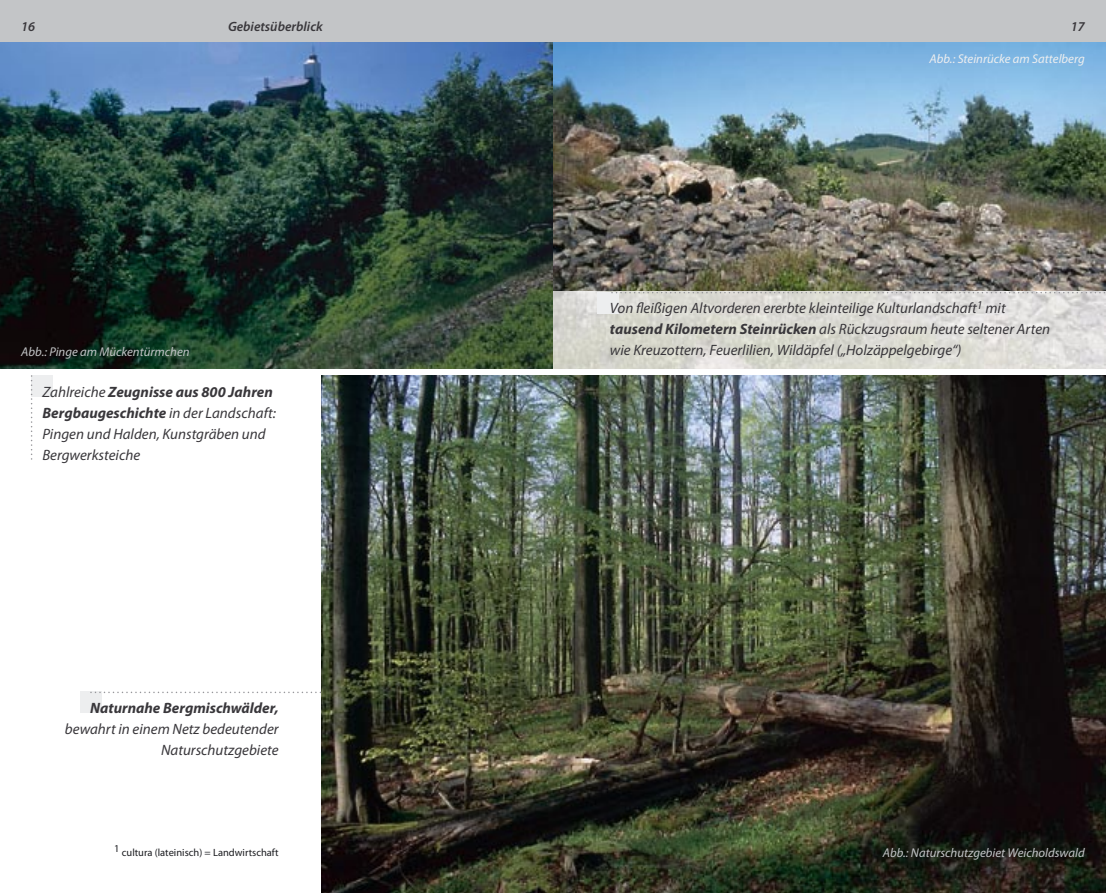
<style>
.page{position:relative;width:1106px;height:893px;background:#fff}
.page>*{position:absolute;margin:0;border:0;box-sizing:border-box;transform-origin:0 0}
.t1{font:italic 15px/21px "Myriad Pro";color:#39373b}
.t2{font:italic 700 15px "Myriad Pro";color:#39373b}
.t3{font:italic 600 13.5px "Myriad Pro";color:#39373b}
.t4{font:italic 12.75px "Myriad Pro";color:#c3c5c7}
.t5{font:italic 12.75px "Myriad Pro";color:#edeeef}
.t6{font:10.5px "Myriad Pro";color:#1b1c20}
.s1{font-weight:700}
</style>
<div class="page">
<div style="left:0;top:0;width:553px;height:43px;background:#c3c5c7"></div>
<div style="left:553px;top:0;width:553px;height:43px;background:#c3c5c7"></div>
<img style="left:0;top:43px;width:1106px;height:326px">
<img style="left:322px;top:375px;width:784px;height:518px">
<hr style="left:553px;top:292px;width:1px;height:77px;background:#fff">
<div style="left:597px;top:292px;width:22px;height:21px;background:#edeeef"></div>
<div style="left:81px;top:692px;width:21px;height:21px;background:#edeeef"></div>
<div style="left:31px;top:375px;width:21px;height:21px;background:#edeeef"></div>
<svg style="left:90px;top:692px;width:231px;height:1px"></svg>
<svg style="left:31px;top:375px;width:1px;height:85px"></svg>
<svg style="left:611px;top:292px;width:495px;height:1px"></svg>
<p class="t3" style="left:21px;top:19px;width:16px">16</p>
<p class="t3" style="left:228px;top:19px;width:96px">Gebietsüberblick</p>
<p class="t3" style="left:1070px;top:19px;width:16px">17</p>
<p class="t4" style="left:21px;top:345px;width:170px">Abb.: Pinge am Mückentürmchen</p>
<p class="t1" style="left:43px;top:381px;width:235px">Zahlreiche <span class="s1">Zeugnisse aus 800 Jahren<br>Bergbaugeschichte</span> in der Landschaft:<br>Pingen und Halden, Kunstgräben und<br>Bergwerksteiche</p>
<p class="t2" style="left:90px;top:699px;width:190px">Naturnahe Bergmischwälder,</p>
<p class="t1" style="left:65px;top:719px;width:215px;text-align:right">bewahrt in einem Netz bedeutender<br>Naturschutzgebiete</p>
<p class="t6" style="left:114px;top:847px;width:166px">1 cultura (lateinisch) = Landwirtschaft</p>
<p class="t5" style="left:929px;top:52px;width:157px">Abb.: Steinrücke am Sattelberg</p>
<p class="t1" style="left:610px;top:298px;width:442px">Von fleißigen Altvorderen ererbte kleinteilige Kulturlandschaft<sup>1</sup> mit <span class="s1">tausend Kilometern Steinrücken</span> als Rückzugsraum heute seltener Arten wie Kreuzottern, Feuerlilien, Wildäpfel („Holzäppelgebirge“)</p>
<p class="t4" style="left:882px;top:845px;width:203px">Abb.: Naturschutzgebiet Weicholdswald</p>
</div>
